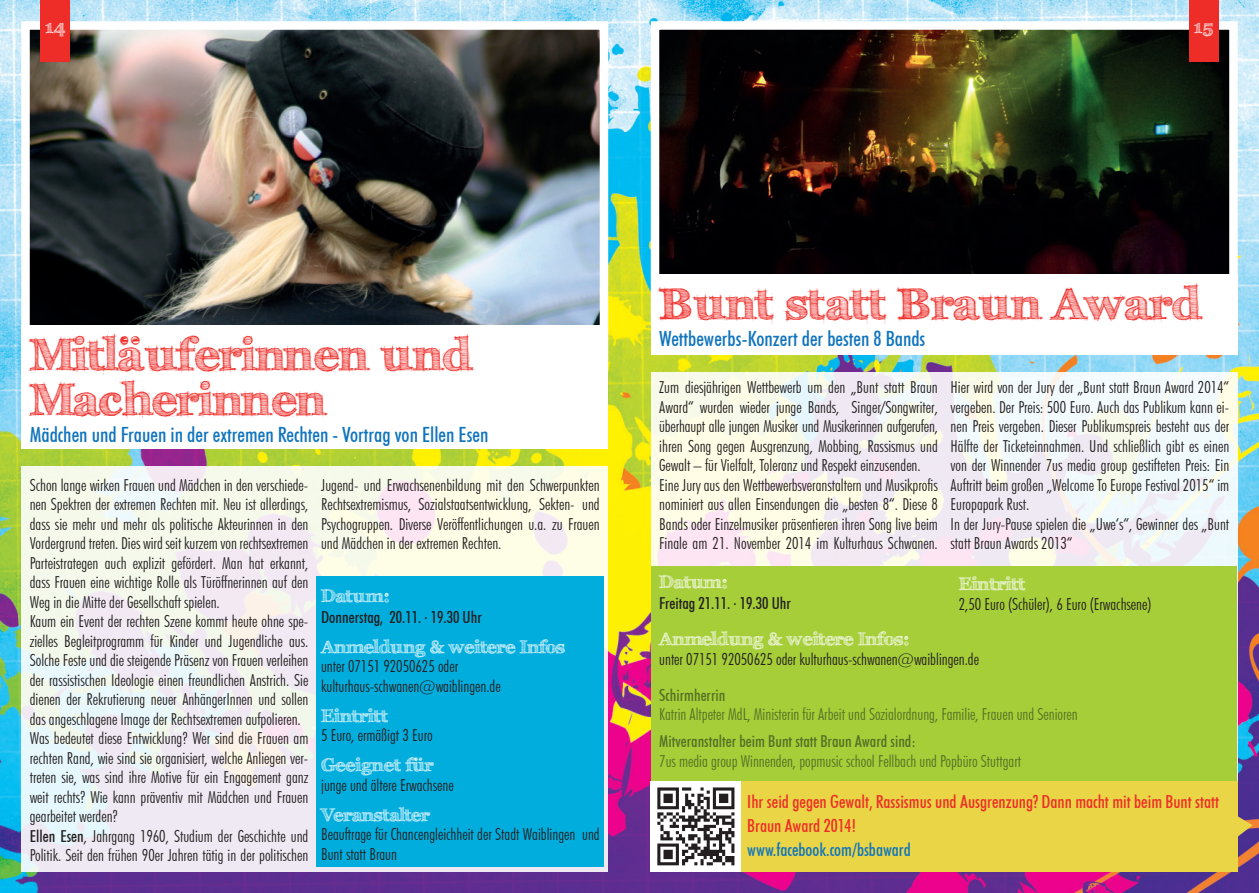
<style>
.page{position:relative;width:1259px;height:893px;background:#fff}
.page>*{position:absolute;margin:0;border:0;box-sizing:border-box;transform-origin:0 0}
.t1{font:700 45px "FFF Tusj";color:#ee2d28}
.t2{font:500 condensed 21px "Futura BT";color:#1074bc}
.t3{font:700 18px "FFF Tusj";color:#fff}
.t4{font:500 condensed 18px/24px "Futura BT";color:#ee2d28}
.t5{font:500 condensed 18px "Futura BT";color:#1074bc}
.t6{font:300 condensed 16.5px/19.5px "Futura BT";color:#231f20;text-align:justify}
.t7{font:300 condensed 16.5px "Futura BT";color:#547025}
.t8{font:500 condensed 16.5px "Futura BT";color:#547025}
.t9{font:500 condensed 16.5px "Futura BT";color:#231f20}
.s1{font-weight:500}
</style>
<div class="page">
<img style="left:0;top:0;width:1259px;height:893px">
<svg style="left:21px;top:466px;width:587px;height:406px;background:#f1f2ef"></svg>
<img style="left:661px;top:31px;width:566px;height:243px">
<div style="left:651px;top:21px;width:586px;height:304px;border:9px solid #fff"></div>
<svg style="left:651px;top:372px;width:586px;height:409px"></svg>
<div style="left:651px;top:274px;width:586px;height:81px;background:#fff"></div>
<img style="left:31px;top:31px;width:567px;height:294px">
<div style="left:21px;top:21px;width:587px;height:340px;border:9px solid #fff"></div>
<div style="left:317px;top:577px;width:287px;height:290px;background:#01addd"></div>
<div style="left:651px;top:566px;width:585px;height:231px;background:#a6ce39"></div>
<div style="left:651px;top:781px;width:586px;height:91px;background:#e9d546"></div>
<svg style="left:1237px;top:816px;width:15px;height:21px"></svg>
<div style="left:40px;top:0;width:30px;height:62px;background:#ee2d28"></div>
<div style="left:1188px;top:0;width:30px;height:62px;background:#ee2d28"></div>
<img style="left:651px;top:781px;width:90px;height:91px">
<div style="left:21px;top:325px;width:587px;height:124px;background:#fff"></div>
<p class="t3" style="left:45px;top:16px;width:22px">14</p>
<p class="t3" style="left:1194px;top:16px;width:21px">15</p>
<p class="t1" style="left:30px;top:328px;width:442px">Mitläuferinnen und</p>
<p class="t1" style="left:30px;top:373px;width:297px">Macherinnen</p>
<p class="t2" style="left:30px;top:422px;width:460px">Mädchen und Frauen in der extremen Rechten - Vortrag von Ellen Esen</p>
<p class="t6" style="left:30px;top:475px;width:280px">Schon lange wirken Frauen und Mädchen in den verschiede&shy;nen Spektren der extremen Rechten mit. Neu ist allerdings, dass sie mehr und mehr als politische Akteurinnen in den Vordergrund treten. Dies wird seit kurzem von rechtsextremen Parteistrategen auch explizit gefördert. Man hat erkannt, dass Frauen eine wichtige Rolle als Türöffnerinnen auf den Weg in die Mitte der Gesellschaft spielen.</p>
<p class="t6" style="left:30px;top:612px;width:280px">Kaum ein Event der rechten Szene kommt heute ohne spe&shy;zielles Begleitprogramm für Kinder und Jugendliche aus.<br>Solche Feste und die steigende Präsenz von Frauen verleihen der rassistischen Ideologie einen freundlichen Anstrich. Sie dienen der Rekrutierung neuer AnhängerInnen und sollen das angeschlagene Image der Rechtsextremen aufpolieren.</p>
<p class="t6" style="left:30px;top:729px;width:280px">Was bedeutet diese Entwicklung? Wer sind die Frauen am rechten Rand, wie sind sie organisiert, welche Anliegen ver&shy;treten sie, was sind ihre Motive für ein Engagement ganz weit rechts? Wie kann präventiv mit Mädchen und Frauen gearbeitet werden?</p>
<p class="t6" style="left:30px;top:826px;width:280px"><span class="s1">Ellen Esen</span>, Jahrgang 1960, Studium der Geschichte und<br>Politik. Seit den frühen 90er Jahren tätig in der politischen</p>
<p class="t6" style="left:321px;top:475px;width:280px">Jugend- und Erwachsenenbildung mit den Schwerpunkten Rechtsextremismus, Sozialstaatsentwicklung, Sekten- und Psychogruppen. Diverse Veröffentlichungen u.a. zu Frauen und Mädchen in der extremen Rechten.</p>
<p class="t3" style="left:321px;top:585px;width:70px">Datum:</p>
<p class="t9" style="left:321px;top:607px;width:162px">Donnerstag, 20.11. . 19.30 Uhr</p>
<p class="t3" style="left:321px;top:636px;width:245px">Anmeldung &amp; weitere Infos</p>
<p class="t6" style="left:321px;top:657px;width:138px">unter 07151 92050625 oder</p>
<p class="t6" style="left:321px;top:676px;width:181px">kulturhaus-schwanen@waiblingen.de</p>
<p class="t3" style="left:321px;top:705px;width:68px">Eintritt</p>
<p class="t6" style="left:321px;top:726px;width:113px">5 Euro, ermäßigt 3 Euro</p>
<p class="t3" style="left:321px;top:754px;width:114px">Geeignet für</p>
<p class="t6" style="left:321px;top:775px;width:134px">junge und ältere Erwachsene</p>
<p class="t3" style="left:321px;top:804px;width:110px">Veranstalter</p>
<p class="t6" style="left:321px;top:825px;width:280px">Beauftrage für Chancengleichheit der Stadt Waiblingen und<br>Bunt statt Braun</p>
<p class="t1" style="left:659px;top:277px;width:542px">Bunt statt Braun Award</p>
<p class="t2" style="left:659px;top:326px;width:268px">Wettbewerbs-Konzert der besten 8 Bands</p>
<p class="t6" style="left:659px;top:377px;width:280px">Zum diesjährigen Wettbewerb um den „Bunt statt Braun Award“ wurden wieder junge Bands, Singer/Songwriter, überhaupt alle jungen Musiker und Musikerinnen aufgerufen, ihren Song gegen Ausgrenzung, Mobbing, Rassismus und Gewalt – für Vielfalt, Toleranz und Respekt einzusenden.</p>
<p class="t6" style="left:659px;top:475px;width:280px">Eine Jury aus den Wettbewerbsveranstaltern und Musikprofis nominiert aus allen Einsendungen die „besten 8“. Diese 8<br>Bands oder Einzelmusiker präsentieren ihren Song live beim Finale am 21. November 2014 im Kulturhaus Schwanen.</p>
<p class="t6" style="left:950px;top:377px;width:280px">Hier wird von der Jury der „Bunt statt Braun Award 2014“ vergeben. Der Preis: 500 Euro. Auch das Publikum kann ei&shy;nen Preis vergeben. Dieser Publikumspreis besteht aus der Hälfte der Ticketeinnahmen. Und schließlich gibt es einen von der Winnender 7us media group gestifteten Preis: Ein Auftritt beim großen „Welcome To Europe Festival 2015“ im Europapark Rust.</p>
<p class="t6" style="left:950px;top:514px;width:280px">In der Jury-Pause spielen die „Uwe‘s“, Gewinner des „Bunt statt Braun Awards 2013“</p>
<p class="t3" style="left:659px;top:571px;width:70px">Datum:</p>
<p class="t9" style="left:659px;top:593px;width:133px">Freitag 21.11. . 19.30 Uhr</p>
<p class="t3" style="left:659px;top:628px;width:252px">Anmeldung &amp; weitere Infos:</p>
<p class="t6" style="left:659px;top:649px;width:321px">unter 07151 92050625 oder kulturhaus-schwanen@waiblingen.de</p>
<p class="t8" style="left:659px;top:685px;width:68px">Schirmherrin</p>
<p class="t7" style="left:659px;top:704px;width:420px">Katrin Altpeter MdL, Ministerin für Arbeit und Sozialordnung, Familie, Frauen und Senioren</p>
<p class="t8" style="left:659px;top:731px;width:258px">Mitveranstalter beim Bunt statt Braun Award sind:</p>
<p class="t7" style="left:659px;top:751px;width:363px">7us media group Winnenden, popmusic school Fellbach und Popbüro Stuttgart</p>
<p class="t3" style="left:958px;top:573px;width:68px">Eintritt</p>
<p class="t6" style="left:958px;top:594px;width:194px">2,50 Euro (Schüler), 6 Euro (Erwachsene)</p>
<p class="t4" style="left:747px;top:789px;width:473px">Ihr seid gegen Gewalt, Rassismus und Ausgrenzung? Dann macht mit beim Bunt statt<br>Braun Award 2014!</p>
<p class="t5" style="left:747px;top:838px;width:165px">www.facebook.com/bsbaward</p>
</div>
